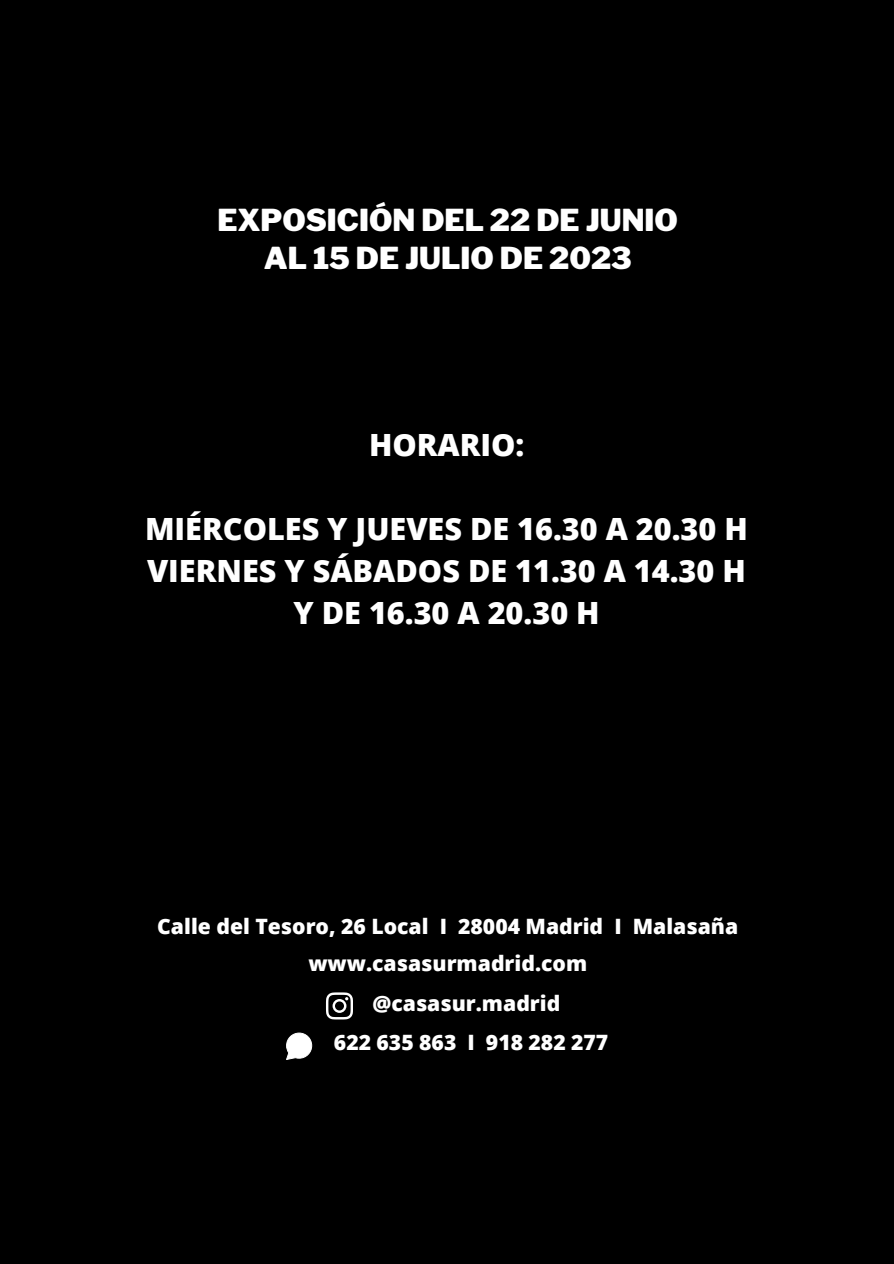
<style>
.page{position:relative;width:894px;height:1264px;background:#fff}
.page>*{position:absolute;margin:0;border:0;box-sizing:border-box;transform-origin:0 0}
.t1{font:800 30.6px "Open Sans";color:#fff}
.t2{font:900 30px "Libre Franklin";color:#fff}
.t3{font:800 21.15px "Open Sans";color:#fff}
</style>
<div class="page">
<div style="left:0;top:0;width:893px;height:1263px;background:#000"></div>
<svg style="left:326px;top:992px;width:27px;height:27px"></svg>
<svg style="left:286px;top:1032px;width:26px;height:27px"></svg>
<p class="t2" style="left:217px;top:202px;width:461px">EXPOSICIÓN DEL 22 DE JUNIO</p>
<p class="t2" style="left:263px;top:240px;width:369px">AL 15 DE JULIO DE 2023</p>
<p class="t1" style="left:369px;top:423px;width:157px">HORARIO:</p>
<p class="t1" style="left:145px;top:507px;width:604px">MIÉRCOLES Y JUEVES DE 16.30 A 20.30 H</p>
<p class="t1" style="left:147px;top:549px;width:600px">VIERNES Y SÁBADOS DE 11.30 A 14.30 H</p>
<p class="t1" style="left:293px;top:591px;width:307px">Y DE 16.30 A 20.30 H</p>
<p class="t3" style="left:157px;top:911px;width:582px">Calle del Tesoro, 26 Local I 28004 Madrid I Malasaña</p>
<p class="t3" style="left:308px;top:948px;width:280px">www.casasurmadrid.com</p>
<p class="t3" style="left:372px;top:988px;width:189px">@casasur.madrid</p>
<p class="t3" style="left:334px;top:1026px;width:276px">622 635 863 I 918 282 277</p>
</div>
